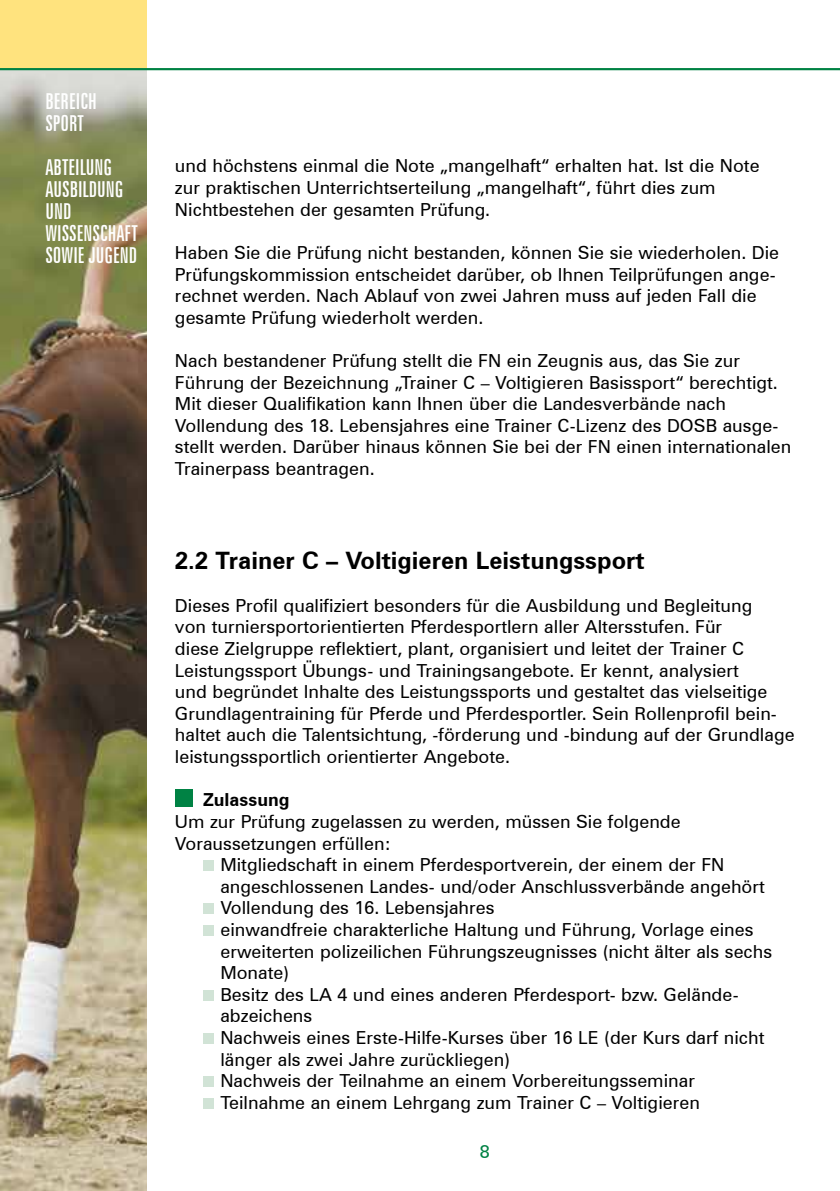
<style>
.page{position:relative;width:840px;height:1191px;background:#fff}
.page>*{position:absolute;margin:0;border:0;box-sizing:border-box;transform-origin:0 0}
.t1{font:700 24px "Zurich BT";color:#000}
.t2{font:extra-condensed 22px/22px "Zurich BT";color:#fff}
.t3{font:18px/21.6px "Zurich BT";color:#000}
.t4{font:700 18px "Zurich BT";color:#000}
.t5{font:18px "Zurich BT";color:#008244}
</style>
<div class="page">
<img style="left:0;top:70px;width:146px;height:1121px">
<div style="left:175px;top:789px;width:17px;height:17px;background:#008244"></div>
<div style="left:203px;top:860px;width:11px;height:11px;background:#d1e3d6"></div>
<div style="left:203px;top:903px;width:11px;height:11px;background:#d1e3d6"></div>
<div style="left:203px;top:925px;width:11px;height:11px;background:#d1e3d6"></div>
<div style="left:203px;top:990px;width:11px;height:10px;background:#d1e3d6"></div>
<div style="left:203px;top:1033px;width:11px;height:11px;background:#d1e3d6"></div>
<div style="left:203px;top:1076px;width:11px;height:11px;background:#d1e3d6"></div>
<div style="left:203px;top:1098px;width:11px;height:10px;background:#d1e3d6"></div>
<div style="left:0;top:0;width:146px;height:69px;background:#ffe37e"></div>
<hr style="left:0;top:68px;width:839px;height:2px;background:#008244">
<p class="t2" style="left:45px;top:90px;width:53px">BEREICH<br>SPORT</p>
<p class="t2" style="left:45px;top:156px;width:93px">ABTEILUNG<br>AUSBILDUNG<br>UND<br>WISSENSCHAFT<br>SOWIE JUGEND</p>
<p class="t3" style="left:175px;top:155px;width:585px">und höchstens einmal die Note „mangelhaft“ erhalten hat. Ist die Note zur praktischen Unterrichtserteilung „mangelhaft“, führt dies zum<br>Nichtbestehen der gesamten Prüfung.</p>
<p class="t3" style="left:175px;top:241px;width:605px">Haben Sie die Prüfung nicht bestanden, können Sie sie wiederholen. Die Prüfungskommission entscheidet darüber, ob Ihnen Teilprüfungen ange&shy;rechnet werden. Nach Ablauf von zwei Jahren muss auf jeden Fall die gesamte Prüfung wiederholt werden.</p>
<p class="t3" style="left:175px;top:349px;width:617px">Nach bestandener Prüfung stellt die FN ein Zeugnis aus, das Sie zur Führung der Bezeichnung „Trainer C – Voltigieren Basissport“ berechtigt.<br>Mit dieser Qualifikation kann Ihnen über die Landesverbände nach Vollendung des 18. Lebensjahres eine Trainer C-Lizenz des DOSB ausge&shy;stellt werden. Darüber hinaus können Sie bei der FN einen internationalen Trainerpass beantragen.</p>
<h1 class="t1" style="left:175px;top:545px;width:471px">2.2 Trainer C – Voltigieren Leistungssport</h1>
<p class="t3" style="left:175px;top:594px;width:620px">Dieses Profil qualifiziert besonders für die Ausbildung und Begleitung<br>von turniersportorientierten Pferdesportlern aller Altersstufen. Für<br>diese Zielgruppe reflektiert, plant, organisiert und leitet der Trainer C Leistungssport Übungs- und Trainingsangebote. Er kennt, analysiert<br>und begründet Inhalte des Leistungssports und gestaltet das vielseitige Grundlagentraining für Pferde und Pferdesportler. Sein Rollenprofil bein&shy;haltet auch die Talentsichtung, -förderung und -bindung auf der Grundlage leistungssportlich orientierter Angebote.</p>
<p class="t4" style="left:203px;top:789px;width:88px">Zulassung</p>
<p class="t3" style="left:175px;top:810px;width:507px">Um zur Prüfung zugelassen zu werden, müssen Sie folgende<br>Voraussetzungen erfüllen:</p>
<p class="t3" style="left:220px;top:853px;width:553px">Mitgliedschaft in einem Pferdesportverein, der einem der FN angeschlossenen Landes- und/oder Anschlussverbände angehört Vollendung des 16. Lebensjahres<br>einwandfreie charakterliche Haltung und Führung, Vorlage eines erweiterten polizeilichen Führungszeugnisses (nicht älter als sechs Monate)<br>Besitz des LA 4 und eines anderen Pferdesport- bzw. Gelände&shy;abzeichens<br>Nachweis eines Erste-Hilfe-Kurses über 16 LE (der Kurs darf nicht länger als zwei Jahre zurückliegen)<br>Nachweis der Teilnahme an einem Vorbereitungsseminar Teilnahme an einem Lehrgang zum Trainer C – Voltigieren</p>
<p class="t5" style="left:479px;top:1140px;width:11px">8</p>
</div>
